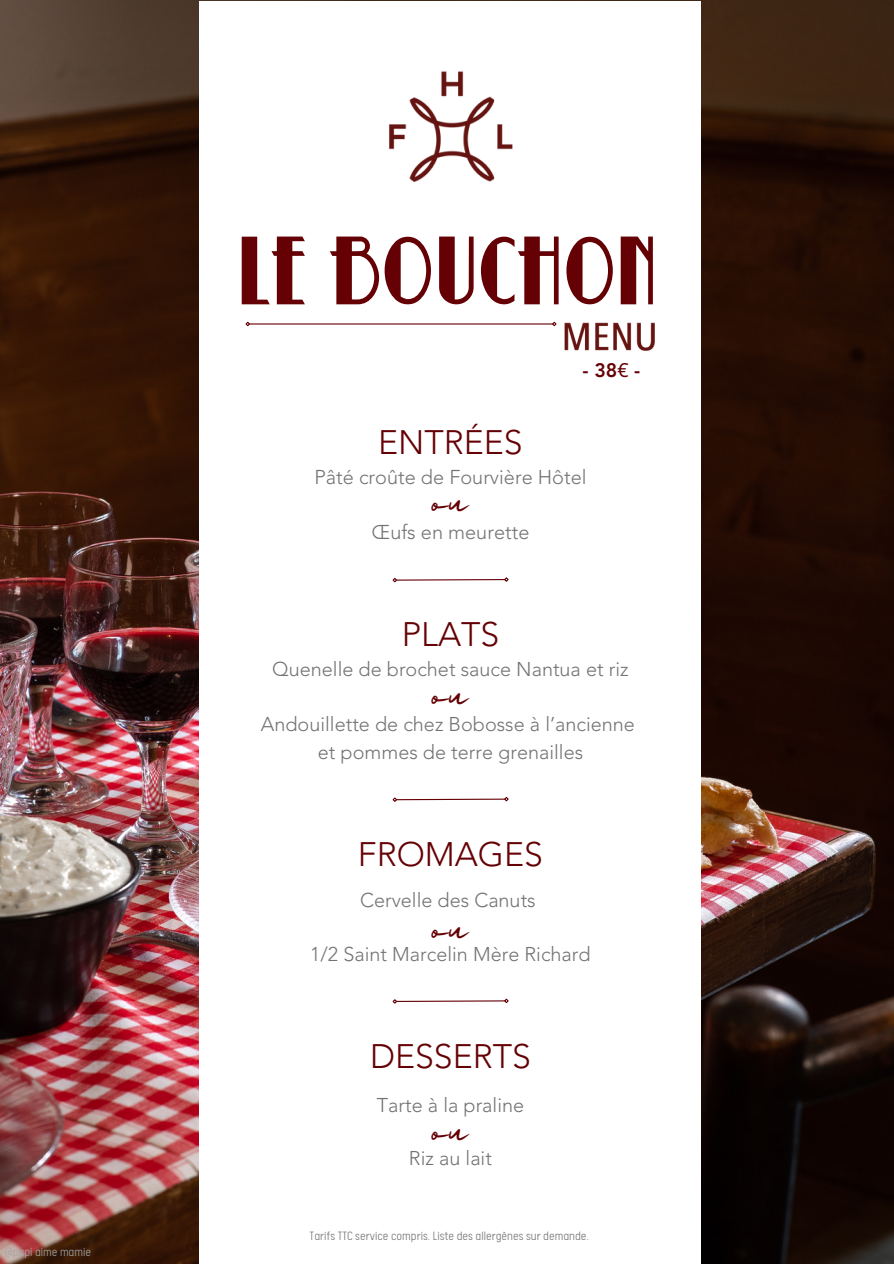
<style>
.page{position:relative;width:894px;height:1264px;background:#fff}
.page>*{position:absolute;margin:0;border:0;box-sizing:border-box;transform-origin:0 0}
.t1{font:84.3px "Betty Noir";color:#650005}
.t2{font:300 33.75px "Avenir";color:#650005}
.t3{font:33.75px "Majesty Yandi Designs";color:#650005}
.t4{font:300 19.95px "Avenir";color:#737373}
.t5{font:300 19.8px "Avenir";color:#737373}
.t6{font:800 19.35px "Avenir";color:#650005}
.t7{font:300 13.5px "Calps Sans";color:#737373}
.t8{font:300 13.5px "Calps Sans";color:#a6a6a6}
.s1{font-family:"Noto Sans";font-weight:400}
</style>
<div class="page">
<img style="left:0;top:0;width:893px;height:1263px">
<div style="left:200px;top:1px;width:500px;height:1262px;background:#fff"></div>
<svg style="left:392px;top:577px;width:117px;height:6px"></svg>
<svg style="left:392px;top:797px;width:117px;height:5px"></svg>
<svg style="left:392px;top:998px;width:117px;height:6px"></svg>
<img style="left:303px;top:0;width:295px;height:182px">
<hr style="left:249px;top:323px;width:303px;height:1px;background:#650005">
<svg style="left:245px;top:321px;width:6px;height:6px"></svg>
<svg style="left:551px;top:321px;width:6px;height:6px"></svg>
<img style="left:564px;top:322px;width:91px;height:29px">
<p class="t8" style="left:5px;top:1246px;width:88px">@papi aime mamie</p>
<p class="t1" style="left:237px;top:231px;width:421px">LE BOUCHON</p>
<p class="t6" style="left:582px;top:359px;width:59px">- 38<span class="s1">€</span> -</p>
<p class="t2" style="left:378px;top:422px;width:146px">ENTRÉES</p>
<p class="t4" style="left:314px;top:465px;width:273px">Pâté croûte de Fourvière Hôtel</p>
<p class="t4" style="left:371px;top:520px;width:159px">Œufs en meurette</p>
<p class="t3" style="left:432px;top:486px;width:37px">ou</p>
<p class="t2" style="left:401px;top:614px;width:99px">PLATS</p>
<p class="t5" style="left:272px;top:657px;width:358px">Quenelle de brochet sauce Nantua et riz</p>
<p class="t3" style="left:432px;top:680px;width:37px">ou</p>
<p class="t5" style="left:261px;top:712px;width:375px">Andouillette de chez Bobosse à l’ancienne</p>
<p class="t5" style="left:318px;top:740px;width:267px">et pommes de terre grenailles</p>
<p class="t2" style="left:358px;top:834px;width:186px">FROMAGES</p>
<p class="t5" style="left:360px;top:888px;width:177px">Cervelle des Canuts</p>
<p class="t5" style="left:310px;top:942px;width:282px">1/2 Saint Marcelin Mère Richard</p>
<p class="t3" style="left:432px;top:913px;width:37px">ou</p>
<p class="t2" style="left:370px;top:1036px;width:162px">DESSERTS</p>
<p class="t5" style="left:377px;top:1093px;width:149px">Tarte à la praline</p>
<p class="t5" style="left:409px;top:1146px;width:84px">Riz au lait</p>
<p class="t3" style="left:432px;top:1115px;width:37px">ou</p>
<p class="t7" style="left:309px;top:1230px;width:280px">Tarifs TTC service compris. Liste des allergènes sur demande.</p>
</div>
